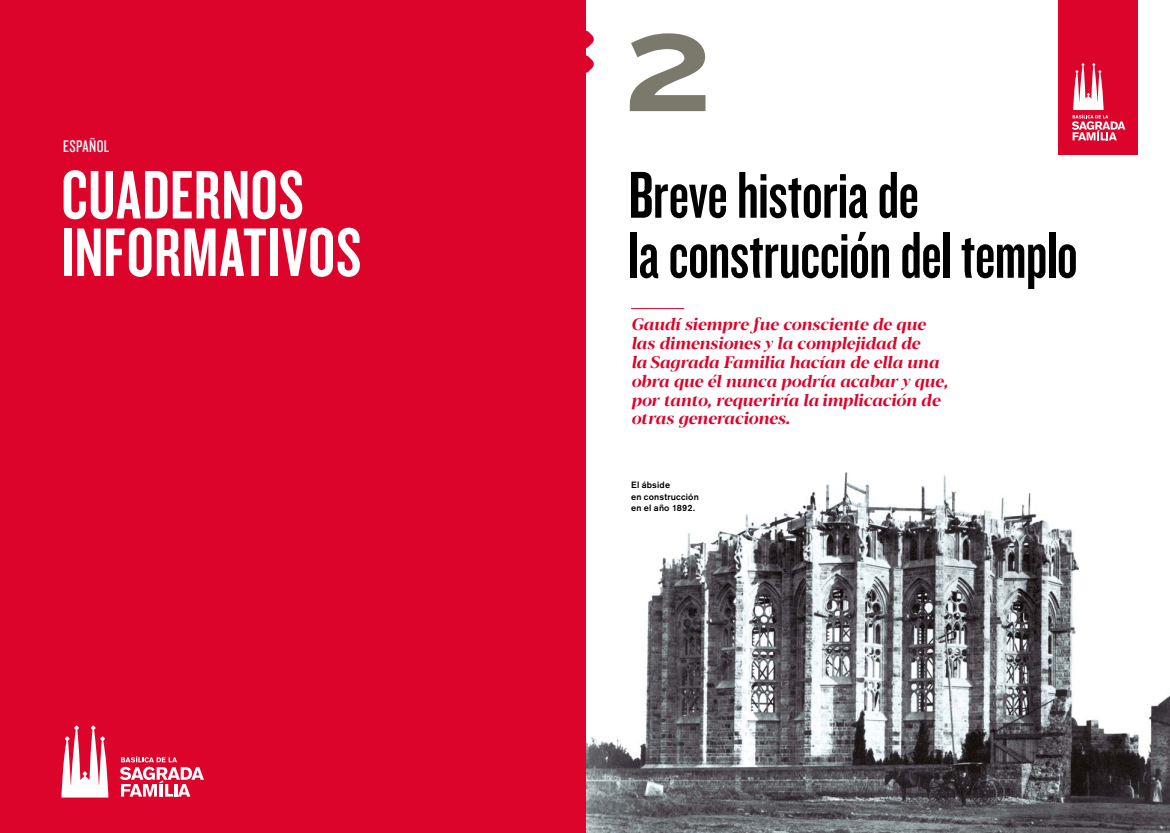
<style>
.page{position:relative;width:1170px;height:833px;background:#fff}
.page>*{position:absolute;margin:0;border:0;box-sizing:border-box;transform-origin:0 0}
.t1{font:112.5px "Knockout HTF54 Sumo";color:#7b796b}
.COVER_TIT{font:71.25px "Knockout HTF48 Featherweight";letter-spacing:.015em;color:#fff}
.COVER_TIT-2{font:68.75px/60px "Knockout HTF48 Featherweight";letter-spacing:-.01em;color:#000}
.TXT_TXT{font:17.5px "Knockout HTF28 Junior Featherwt";letter-spacing:.02em;color:#fff}
.COVER_DESTACAT{font:italic 700 16.75px/18.9px "Blacker Display";letter-spacing:-.005em;color:#dd042b}
.TXT_PEU_SANS_IMATGES{font:500 9px/11.2px "Akzidenz Grotesk BE";letter-spacing:.02em;color:#000}
</style>
<div class="page">
<img style="left:585px;top:466px;width:584px;height:367px">
<svg style="left:585px;top:30px;width:9px;height:19px"></svg>
<svg style="left:585px;top:55px;width:9px;height:18px"></svg>
<div style="left:1058px;top:0;width:80px;height:154px;background:#dd042b"></div>
<svg style="left:1071px;top:63px;width:54px;height:77px"></svg>
<hr style="left:631px;top:308px;width:53px;height:1px;background:#dd042b">
<div style="left:0;top:0;width:585px;height:833px;background:#dd042b"></div>
<svg style="left:61px;top:725px;width:47px;height:72px"></svg>
<svg style="left:120px;top:756px;width:84px;height:40px"></svg>
<p class="TXT_TXT" style="left:63px;top:137px;width:48px">ESPAÑOL</p>
<p class="COVER_TIT" style="left:61px;top:159px;width:244px">CUADERNOS</p>
<p class="COVER_TIT" style="left:61px;top:217px;width:301px">INFORMATIVOS</p>
<p class="t1" style="left:625px;top:10px;width:89px">2</p>
<p class="COVER_TIT-2" style="left:628px;top:166px;width:451px">Breve historia de<br>la construcción del templo</p>
<p class="COVER_DESTACAT" style="left:631px;top:316px;width:318px">Gaudí siempre fue consciente de que las dimensiones y la complejidad de<br>la Sagrada Familia hacían de ella una obra que él nunca podría acabar y que, por tanto, requeriría la implicación de otras generaciones.</p>
<p class="TXT_PEU_SANS_IMATGES" style="left:631px;top:479px;width:69px">El ábside<br>en construcción en el año 1892.</p>
</div>
